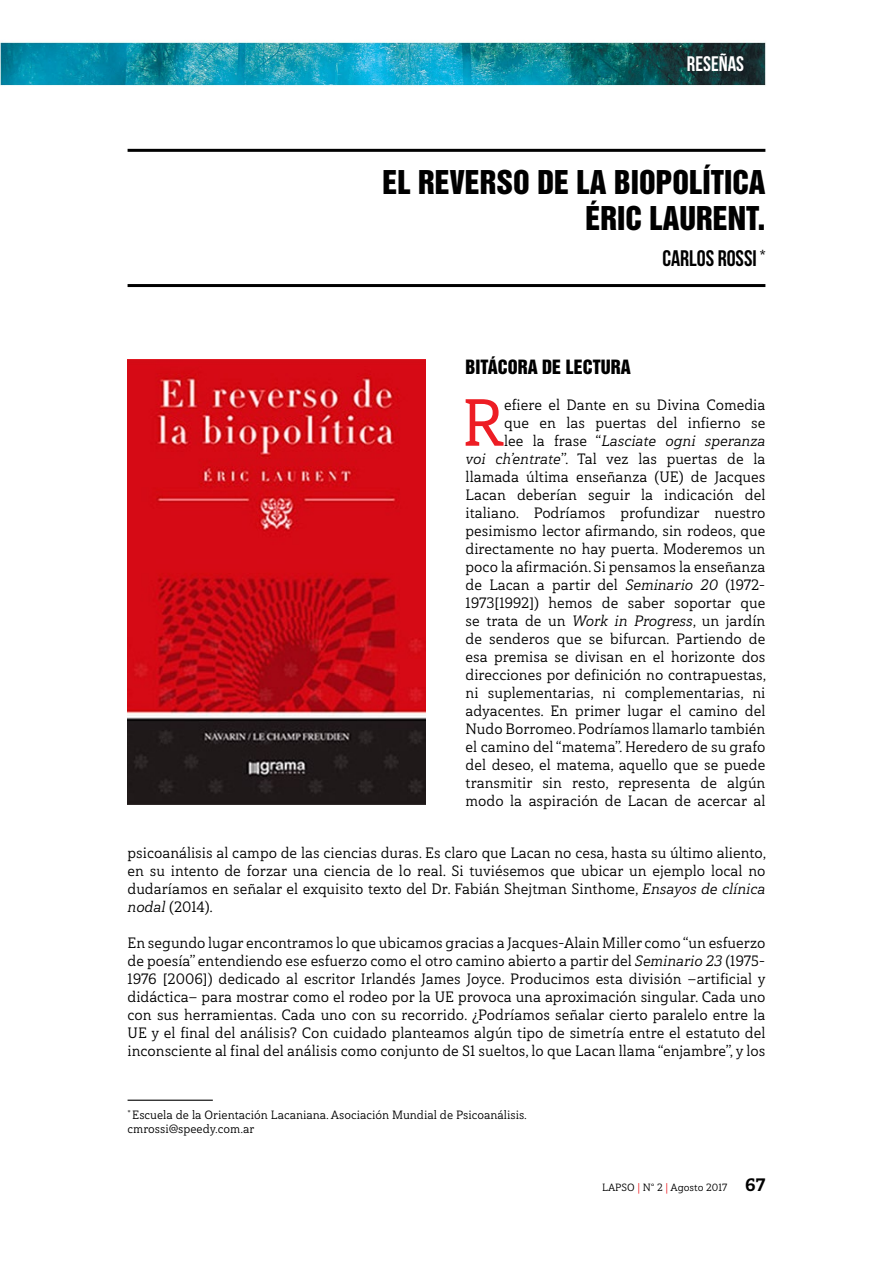
<style>
.page{position:relative;width:893px;height:1263px;background:#fff}
.page>*{position:absolute;margin:0;border:0;box-sizing:border-box;transform-origin:0 0}
.t1{font:66.45px "Haboro Slab Nor Med";color:#ed1d24}
.t2{font:30px/36px "Helvetica Inserat LT Std";color:#000;text-align:right}
.t3{font:22.5px "Bebas Neue";color:#000}
.t4{font:21px "Bebas Neue";color:#fff}
.t5{font:18px "Helvetica Inserat LT Std";color:#000}
.t6{font:15px/18px "Haboro Slab Nor Reg";color:#000;text-align:justify}
.t7{font:15px "Haboro Slab Nor Reg It";color:#000}
.t8{font:12px/14.4px "Haboro Slab Nor Reg";color:#000}
.t9{font:10.5px "Haboro Slab Nor Reg";color:#000}
.s1{font-family:"Haboro Slab Nor Reg"}
.s2{font-family:"Haboro Slab Nor Reg It"}
.s3{color:#ed1d24}
.s4{font-family:"Haboro Slab Nor Ex B";font-size:18px}
</style>
<div class="page">
<img style="left:0;top:41px;width:766px;height:1060px">
<hr style="left:128px;top:149px;width:637px;height:3px;background:#000">
<hr style="left:128px;top:284px;width:637px;height:3px;background:#000">
<hr style="left:128px;top:1100px;width:85px;height:1px;background:#000">
<img style="left:128px;top:359px;width:297px;height:446px">
<h3 class="t4" style="left:687px;top:53px;width:59px">RESEÑAS</h3>
<h2 class="t2" style="left:382px;top:165px;width:385px">EL REVERSO DE LA BIOPOLÍTICA<br>ÉRIC LAURENT.</h2>
<h3 class="t3" style="left:662px;top:246px;width:105px">CARLOS ROSSI <sup>*</sup></h3>
<p class="t5" style="left:466px;top:356px;width:167px">BITÁCORA DE LECTURA</p>
<h1 class="t1" style="left:462px;top:380px;width:44px">R</h1>
<p class="t6" style="left:504px;top:395px;width:263px">efiere el Dante en su Divina Comedia que en las puertas del infierno se</p>
<p class="t7" style="left:504px;top:431px;width:263px"><span class="s1">lee la frase “</span>Lasciate ogni speranza</p>
<p class="t6" style="left:466px;top:449px;width:302px"><span class="s2">voi ch’entrate</span>”. Tal vez las puertas de la llamada última enseñanza (UE) de Jacques Lacan deberían seguir la indicación del italiano. Podríamos profundizar nuestro pesimismo lector afirmando, sin rodeos, que directamente no hay puerta. Moderemos un poco la afirmación. Si pensamos la enseñanza de Lacan a partir del <span class="s2">Seminario 20</span> (1972- 1973[1992]) hemos de saber soportar que se trata de un <span class="s2">Work in Progress</span>, un jardín de senderos que se bifurcan. Partiendo de esa premisa se divisan en el horizonte dos direcciones por definición no contrapuestas, ni suplementarias, ni complementarias, ni adyacentes. En primer lugar el camino del Nudo Borromeo. Podríamos llamarlo también el camino del “matema”. Heredero de su grafo del deseo, el matema, aquello que se puede transmitir sin resto, representa de algún modo la aspiración de Lacan de acercar al</p>
<p class="t6" style="left:128px;top:843px;width:640px">psicoanálisis al campo de las ciencias duras. Es claro que Lacan no cesa, hasta su último aliento, en su intento de forzar una ciencia de lo real. Si tuviésemos que ubicar un ejemplo local no dudaríamos en señalar el exquisito texto del Dr. Fabián Shejtman Sinthome, <span class="s2">Ensayos de clínica nodal</span> (2014).</p>
<p class="t6" style="left:128px;top:933px;width:640px">En segundo lugar encontramos lo que ubicamos gracias a Jacques-Alain Miller como “un esfuerzo de poesía” entendiendo ese esfuerzo como el otro camino abierto a partir del <span class="s2">Seminario 23</span> (1975- 1976 [2006]) dedicado al escritor Irlandés James Joyce. Producimos esta división —artificial y didáctica— para mostrar como el rodeo por la UE provoca una aproximación singular. Cada uno con sus herramientas. Cada uno con su recorrido. ¿Podríamos señalar cierto paralelo entre la UE y el final del análisis? Con cuidado planteamos algún tipo de simetría entre el estatuto del inconsciente al final del análisis como conjunto de S1 sueltos, lo que Lacan llama “enjambre”, y los</p>
<p class="t8" style="left:128px;top:1107px;width:401px"><sup>*</sup> Escuela de la Orientación Lacaniana. Asociación Mundial de Psicoanálisis. cmrossi@speedy.com.ar</p>
<p class="t9" style="left:602px;top:1181px;width:165px">LAPSO <span class="s3">|</span> N° 2 <span class="s3">|</span> Agosto 2017 <span class="s4">67</span></p>
</div>
